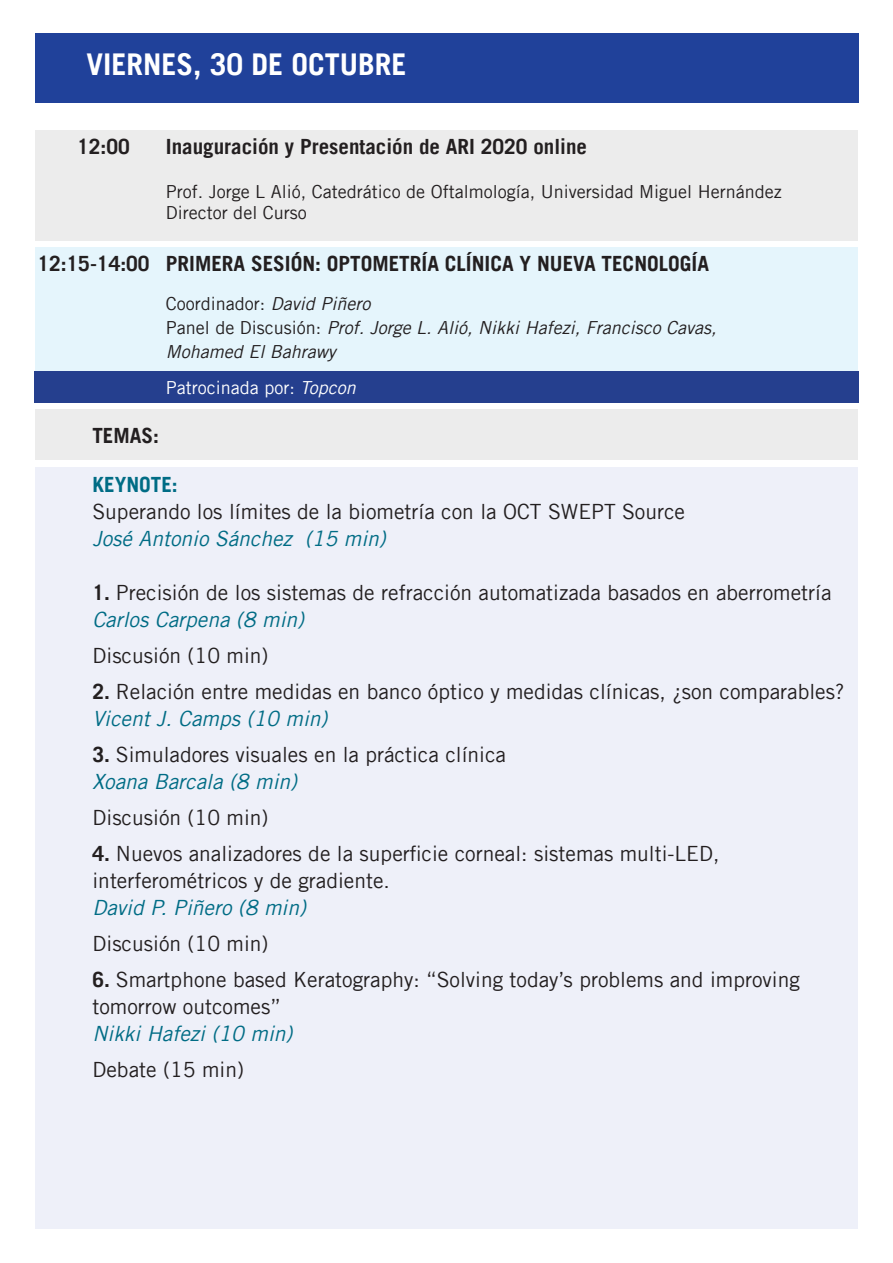
<style>
.page{position:relative;width:893px;height:1263px;background:#fff}
.page>*{position:absolute;margin:0;border:0;box-sizing:border-box;transform-origin:0 0}
.t1{font:700 30px "Trade Gothic LT";color:#fff}
.t2{font:21px/27px "Trade Gothic LT";color:#231f20}
.t3{font:700 21px "Trade Gothic LT";color:#231f20}
.t4{font:italic 21px "Trade Gothic LT";color:#006c85}
.t5{font:18px/21.6px "Trade Gothic LT";color:#231f20}
.t6{font:italic 18px "Trade Gothic LT";color:#231f20}
.t7{font:18px "Trade Gothic LT";color:#fff}
.s1{font-style:italic}
.s2{font-style:normal}
.s3{font-weight:700;color:#006c85}
.s4{font-style:italic;color:#006c85}
.s5{font-weight:700}
</style>
<div class="page">
<div style="left:35px;top:34px;width:824px;height:69px;background:#20419a"></div>
<div style="left:35px;top:130px;width:823px;height:111px;background:#ececec"></div>
<div style="left:35px;top:247px;width:823px;height:156px;background:#e5f5fc"></div>
<div style="left:34px;top:371px;width:825px;height:32px;background:#253f8e"></div>
<div style="left:35px;top:410px;width:823px;height:50px;background:#ececec"></div>
<div style="left:35px;top:467px;width:823px;height:762px;background:#eef0f9"></div>
<p class="t1" style="left:86px;top:46px;width:322px">VIERNES, 30 DE OCTUBRE</p>
<p class="t3" style="left:77px;top:134px;width:54px">12:00</p>
<p class="t3" style="left:166px;top:134px;width:423px">Inauguración y Presentación de ARI 2020 online</p>
<p class="t5" style="left:166px;top:180px;width:617px">Prof. Jorge L Alió, Catedrático de Oftalmología, Universidad Miguel Hernández<br>Director del Curso</p>
<p class="t3" style="left:37px;top:251px;width:114px">12:15-14:00</p>
<p class="t3" style="left:166px;top:251px;width:545px">PRIMERA SESIÓN: OPTOMETRÍA CLÍNICA Y NUEVA TECNOLOGÍA</p>
<p class="t5" style="left:166px;top:293px;width:206px">Coordinador: <span class="s1">David Piñero</span></p>
<p class="t6" style="left:166px;top:317px;width:552px"><span class="s2">Panel de Discusión:</span> Prof. Jorge L. Alió, Nikki Hafezi, Francisco Cavas,</p>
<p class="t6" style="left:166px;top:341px;width:171px">Mohamed El Bahrawy</p>
<p class="t7" style="left:166px;top:377px;width:191px">Patrocinada por: <span class="s1">Topcon</span></p>
<p class="t3" style="left:92px;top:423px;width:68px">TEMAS:</p>
<p class="t2" style="left:92px;top:471px;width:594px"><span class="s3">KEYNOTE:<br></span>Superando los límites de la biometría con la OCT SWEPT Source<br><span class="s4">José Antonio Sánchez (15 min)</span></p>
<p class="t2" style="left:92px;top:579px;width:740px"><span class="s5">1.</span> Precisión de los sistemas de refracción automatizada basados en aberrometría</p>
<p class="t4" style="left:92px;top:607px;width:213px">Carlos Carpena (8 min)</p>
<p class="t2" style="left:92px;top:642px;width:178px">Discusión (10 min)</p>
<p class="t2" style="left:92px;top:678px;width:753px"><span class="s5">2.</span> Relación entre medidas en banco óptico y medidas clínicas, ¿son comparables?<br><span class="s4">Vicent J. Camps (10 min)</span></p>
<p class="t2" style="left:92px;top:741px;width:415px"><span class="s5">3.</span> Simuladores visuales en la práctica clínica<br><span class="s4">Xoana Barcala (8 min)</span></p>
<p class="t2" style="left:92px;top:804px;width:178px">Discusión (10 min)</p>
<p class="t2" style="left:92px;top:840px;width:628px"><span class="s5">4.</span> Nuevos analizadores de la superficie corneal: sistemas multi-LED, interferométricos y de gradiente.<br><span class="s4">David P. Piñero (8 min)</span></p>
<p class="t2" style="left:92px;top:930px;width:178px">Discusión (10 min)</p>
<p class="t2" style="left:92px;top:966px;width:709px"><span class="s5">6.</span> Smartphone based Keratography: “Solving today’s problems and improving tomorrow outcomes”<br><span class="s4">Nikki Hafezi (10 min)</span></p>
<p class="t2" style="left:92px;top:1056px;width:153px">Debate (15 min)</p>
</div>
